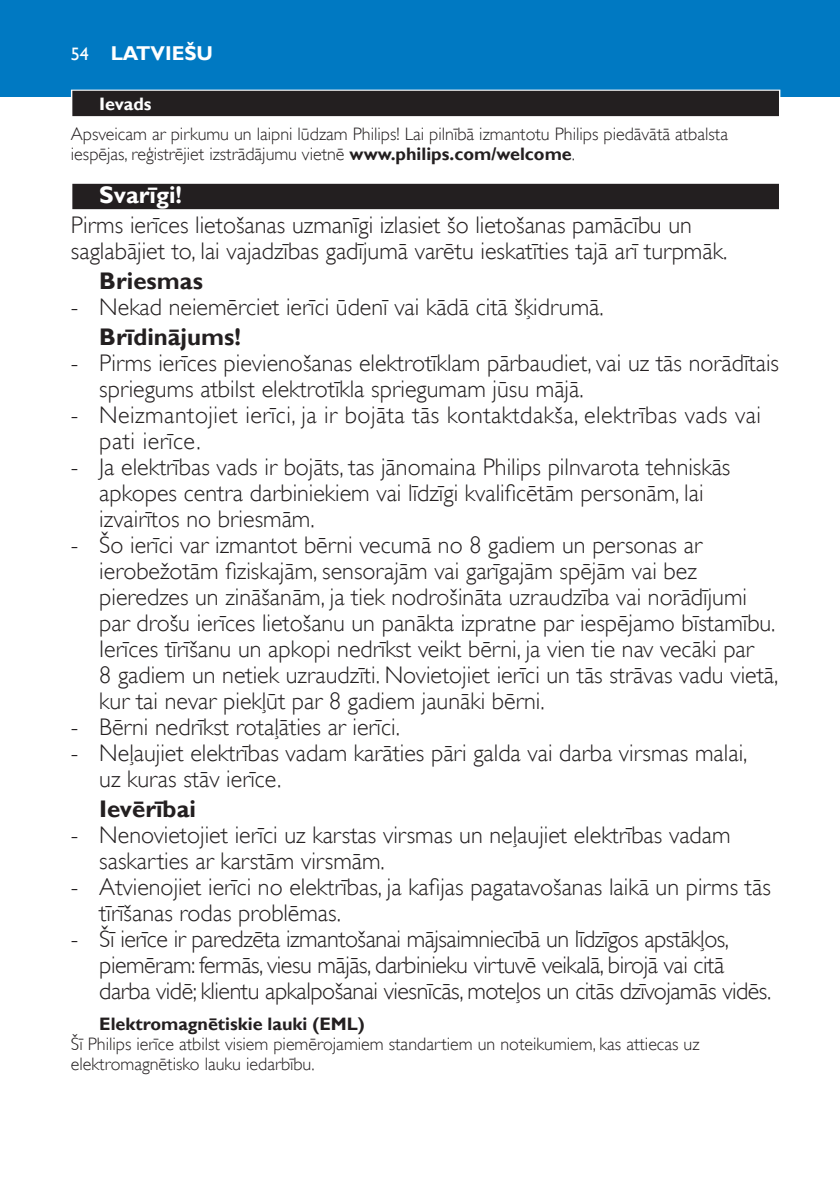
<style>
.page{position:relative;width:840px;height:1191px;background:#fff}
.page>*{position:absolute;margin:0;border:0;box-sizing:border-box;transform-origin:0 0}
.t1{font:24px/26px "Gill Sans Alt One WGL Light";color:#231f20}
.t2{font:24px/26px "Gill Sans Alt One WGL Light";letter-spacing:-.02em;color:#231f20}
.t3{font:24px/26px "Gill Sans Alt One WGL Light";letter-spacing:.02em;color:#231f20}
.t4{font:700 24px "Gill Sans Alt One WGL";color:#231f20}
.t5{font:700 24px "Gill Sans Alt One WGL";color:#fff}
.t6{font:700 20px "Gill Sans Alt One WGL";color:#fff}
.t7{font:18px/20px "Gill Sans Alt One WGL Light";color:#231f20}
.t8{font:700 18px "Gill Sans Alt One WGL";color:#231f20}
.t9{font:700 18px "Gill Sans Alt One WGL";color:#fff}
.s1{font-weight:400;font-size:18px}
.s2{font-family:"Gill Sans Alt One WGL";font-weight:700}
</style>
<div class="page">
<div style="left:0;top:0;width:839px;height:96px;background:#0079c2"></div>
<div style="left:71px;top:90px;width:709px;height:28px;background:#e4e3e3"></div>
<div style="left:72px;top:91px;width:706px;height:25px;background:#231f20"></div>
<div style="left:71px;top:183px;width:709px;height:28px;background:#dadada"></div>
<div style="left:72px;top:184px;width:706px;height:25px;background:#231f20"></div>
<p class="t6" style="left:71px;top:40px;width:143px"><span class="s1">54</span> LATVIEŠU</p>
<p class="t9" style="left:99px;top:92px;width:54px">Ievads</p>
<p class="t7" style="left:71px;top:124px;width:658px">Apsveicam ar pirkumu un laipni lūdzam Philips! Lai pilnībā izmantotu Philips piedāvātā atbalsta iespējas, reģistrējiet izstrādājumu vietnē <span class="s2">www.philips.com/welcome</span>.</p>
<p class="t5" style="left:99px;top:179px;width:84px">Svarīgi!</p>
<p class="t1" style="left:71px;top:212px;width:657px">Pirms ierīces lietošanas uzmanīgi izlasiet šo lietošanas pamācību un saglabājiet to, lai vajadzības gadījumā varētu ieskatīties tajā arī turpmāk.</p>
<p class="t4" style="left:99px;top:264px;width:105px">Briesmas</p>
<p class="t1" style="left:71px;top:294px;width:534px">- Nekad neiemērciet ierīci ūdenī vai kādā citā šķidrumā.</p>
<p class="t4" style="left:99px;top:320px;width:143px">Brīdinājums!</p>
<p class="t1" style="left:99px;top:350px;width:680px;text-indent:-28px">- Pirms ierīces pievienošanas elektrotīklam pārbaudiet, vai uz tās norādītais spriegums atbilst elektrotīkla spriegumam jūsu mājā.</p>
<p class="t3" style="left:99px;top:402px;width:663px;text-indent:-28px">- Neizmantojiet ierīci, ja ir bojāta tās kontaktdakša, elektrības vads vai pati ierīce.</p>
<p class="t1" style="left:99px;top:454px;width:632px;text-indent:-28px">- Ja elektrības vads ir bojāts, tas jānomaina Philips pilnvarota tehniskās apkopes centra darbiniekiem vai līdzīgi kvalificētām personām, lai izvairītos no briesmām.</p>
<p class="t1" style="left:99px;top:532px;width:680px;text-indent:-28px">- Šo ierīci var izmantot bērni vecumā no 8 gadiem un personas ar ierobežotām fiziskajām, sensorajām vai garīgajām spējām vai bez pieredzes un zināšanām, ja tiek nodrošināta uzraudzība vai norādījumi par drošu ierīces lietošanu un panākta izpratne par iespējamo bīstamību.<br>Ierīces tīrīšanu un apkopi nedrīkst veikt bērni, ja vien tie nav vecāki par<br>8 gadiem un netiek uzraudzīti. Novietojiet ierīci un tās strāvas vadu vietā, kur tai nevar piekļūt par 8 gadiem jaunāki bērni.</p>
<p class="t1" style="left:71px;top:714px;width:330px">- Bērni nedrīkst rotaļāties ar ierīci.</p>
<p class="t1" style="left:99px;top:740px;width:649px;text-indent:-28px">- Neļaujiet elektrības vadam karāties pāri galda vai darba virsmas malai, uz kuras stāv ierīce.</p>
<p class="t4" style="left:99px;top:792px;width:98px">Ievērībai</p>
<p class="t1" style="left:99px;top:822px;width:632px;text-indent:-28px">- Nenovietojiet ierīci uz karstas virsmas un neļaujiet elektrības vadam saskarties ar karstām virsmām.</p>
<p class="t1" style="left:99px;top:874px;width:672px;text-indent:-28px">- Atvienojiet ierīci no elektrības, ja kafijas pagatavošanas laikā un pirms tās tīrīšanas rodas problēmas.</p>
<p class="t2" style="left:99px;top:926px;width:673px;text-indent:-28px">- Šī ierīce ir paredzēta izmantošanai mājsaimniecībā un līdzīgos apstākļos, piemēram: fermās, viesu mājās, darbinieku virtuvē veikalā, birojā vai citā darba vidē; klientu apkalpošanai viesnīcās, moteļos un citās dzīvojamās vidēs.</p>
<p class="t8" style="left:99px;top:1012px;width:267px">Elektromagnētiskie lauki (EML)</p>
<p class="t7" style="left:71px;top:1034px;width:629px">Šī Philips ierīce atbilst visiem piemērojamiem standartiem un noteikumiem, kas attiecas uz elektromagnētisko lauku iedarbību.</p>
</div>
